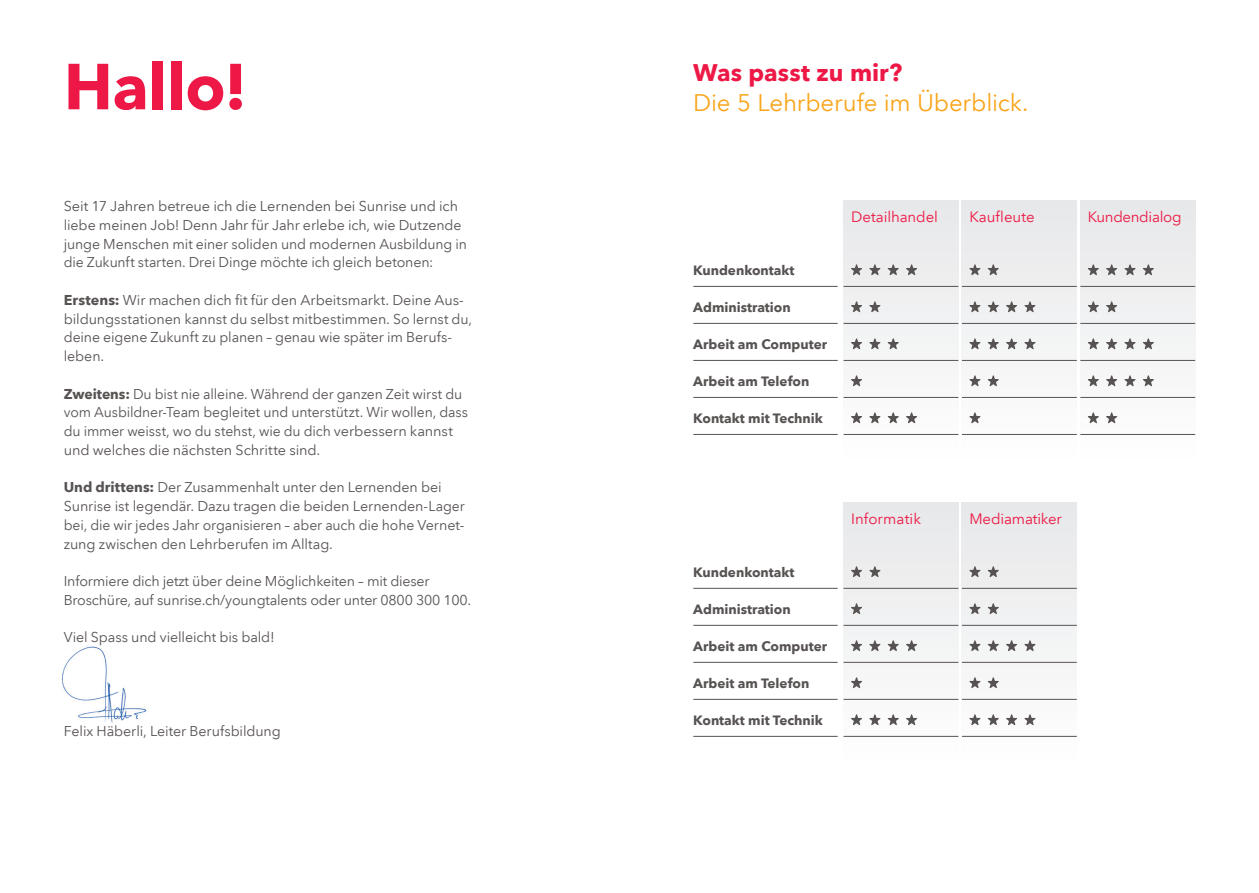
<style>
.page{position:relative;width:1259px;height:893px;background:#fff}
.page>*{position:absolute;margin:0;border:0;box-sizing:border-box;transform-origin:0 0}
.t1{font:700 64.35px "Avenir Next LT Pro";letter-spacing:-.01em;color:#ed1845}
.t2{font:24px "Avenir Next LT Pro";letter-spacing:-.01em;color:#f9a51b}
.t3{font:700 24px "Avenir Next LT Pro";color:#ed1845}
.t4{font:15px "Avenir Next LT Pro";letter-spacing:-.01em;color:#ed1845}
.t5{font:14.25px/18.8px "Avenir Next LT Pro";letter-spacing:-.01em;color:#575352}
.t6{font:700 13.5px "Avenir Next LT Pro";color:#575352}
.s1{font-weight:700}
</style>
<div class="page">
<img style="left:62px;top:646px;width:85px;height:77px">
<div style="left:1080px;top:200px;width:115px;height:266px;background:#f2f3f4"></div>
<hr style="left:1080px;top:286px;width:115px;height:1px;background:#575352">
<hr style="left:1080px;top:323px;width:115px;height:1px;background:#575352">
<hr style="left:1080px;top:360px;width:115px;height:1px;background:#575352">
<hr style="left:1080px;top:397px;width:115px;height:1px;background:#575352">
<hr style="left:1080px;top:434px;width:115px;height:1px;background:#575352">
<svg style="left:1087px;top:264px;width:11px;height:11px"></svg>
<svg style="left:1106px;top:264px;width:11px;height:11px"></svg>
<svg style="left:1124px;top:264px;width:11px;height:11px"></svg>
<svg style="left:1142px;top:264px;width:12px;height:11px"></svg>
<svg style="left:1087px;top:301px;width:11px;height:11px"></svg>
<svg style="left:1106px;top:301px;width:11px;height:11px"></svg>
<svg style="left:1087px;top:338px;width:11px;height:11px"></svg>
<svg style="left:1106px;top:338px;width:11px;height:11px"></svg>
<svg style="left:1124px;top:338px;width:11px;height:11px"></svg>
<svg style="left:1143px;top:338px;width:11px;height:11px"></svg>
<svg style="left:1088px;top:375px;width:10px;height:11px"></svg>
<svg style="left:1106px;top:375px;width:11px;height:11px"></svg>
<svg style="left:1124px;top:375px;width:11px;height:11px"></svg>
<svg style="left:1143px;top:375px;width:11px;height:11px"></svg>
<svg style="left:1088px;top:412px;width:10px;height:11px"></svg>
<svg style="left:1106px;top:412px;width:11px;height:11px"></svg>
<div style="left:962px;top:200px;width:114px;height:266px;background:#f2f3f4"></div>
<hr style="left:962px;top:286px;width:114px;height:1px;background:#575352">
<hr style="left:962px;top:323px;width:114px;height:1px;background:#575352">
<hr style="left:962px;top:360px;width:114px;height:1px;background:#575352">
<hr style="left:962px;top:397px;width:114px;height:1px;background:#575352">
<hr style="left:962px;top:434px;width:114px;height:1px;background:#575352">
<svg style="left:969px;top:264px;width:11px;height:11px"></svg>
<svg style="left:987px;top:264px;width:11px;height:11px"></svg>
<svg style="left:969px;top:301px;width:11px;height:11px"></svg>
<svg style="left:987px;top:301px;width:11px;height:11px"></svg>
<svg style="left:1006px;top:301px;width:11px;height:11px"></svg>
<svg style="left:1024px;top:301px;width:11px;height:11px"></svg>
<svg style="left:969px;top:338px;width:11px;height:11px"></svg>
<svg style="left:987px;top:338px;width:11px;height:11px"></svg>
<svg style="left:1006px;top:338px;width:11px;height:11px"></svg>
<svg style="left:1024px;top:338px;width:11px;height:11px"></svg>
<svg style="left:969px;top:375px;width:11px;height:11px"></svg>
<svg style="left:987px;top:375px;width:11px;height:11px"></svg>
<svg style="left:969px;top:412px;width:11px;height:11px"></svg>
<div style="left:843px;top:200px;width:115px;height:266px;background:#f2f3f4"></div>
<hr style="left:843px;top:286px;width:115px;height:1px;background:#575352">
<hr style="left:843px;top:323px;width:115px;height:1px;background:#575352">
<hr style="left:843px;top:360px;width:115px;height:1px;background:#575352">
<hr style="left:843px;top:397px;width:115px;height:1px;background:#575352">
<hr style="left:843px;top:434px;width:115px;height:1px;background:#575352">
<svg style="left:851px;top:264px;width:11px;height:11px"></svg>
<svg style="left:869px;top:264px;width:11px;height:11px"></svg>
<svg style="left:887px;top:264px;width:11px;height:11px"></svg>
<svg style="left:906px;top:264px;width:11px;height:11px"></svg>
<svg style="left:851px;top:301px;width:11px;height:11px"></svg>
<svg style="left:869px;top:301px;width:11px;height:11px"></svg>
<svg style="left:851px;top:338px;width:11px;height:11px"></svg>
<svg style="left:869px;top:338px;width:11px;height:11px"></svg>
<svg style="left:887px;top:338px;width:11px;height:11px"></svg>
<svg style="left:851px;top:375px;width:11px;height:11px"></svg>
<svg style="left:851px;top:412px;width:11px;height:11px"></svg>
<svg style="left:869px;top:412px;width:11px;height:11px"></svg>
<svg style="left:887px;top:412px;width:11px;height:11px"></svg>
<svg style="left:906px;top:412px;width:11px;height:11px"></svg>
<hr style="left:693px;top:286px;width:144px;height:1px;background:#575352">
<hr style="left:693px;top:323px;width:144px;height:1px;background:#575352">
<hr style="left:693px;top:360px;width:144px;height:1px;background:#575352">
<hr style="left:693px;top:397px;width:144px;height:1px;background:#575352">
<hr style="left:693px;top:434px;width:144px;height:1px;background:#575352">
<div style="left:843px;top:502px;width:115px;height:266px;background:#f2f3f4"></div>
<hr style="left:843px;top:588px;width:115px;height:1px;background:#575352">
<hr style="left:843px;top:625px;width:115px;height:1px;background:#575352">
<hr style="left:843px;top:662px;width:115px;height:1px;background:#575352">
<hr style="left:843px;top:699px;width:115px;height:1px;background:#575352">
<hr style="left:843px;top:736px;width:115px;height:1px;background:#575352">
<svg style="left:851px;top:566px;width:11px;height:11px"></svg>
<svg style="left:869px;top:566px;width:11px;height:11px"></svg>
<svg style="left:851px;top:603px;width:11px;height:11px"></svg>
<svg style="left:851px;top:640px;width:11px;height:11px"></svg>
<svg style="left:869px;top:640px;width:11px;height:11px"></svg>
<svg style="left:887px;top:640px;width:11px;height:11px"></svg>
<svg style="left:906px;top:640px;width:11px;height:11px"></svg>
<svg style="left:851px;top:677px;width:11px;height:11px"></svg>
<svg style="left:851px;top:714px;width:11px;height:11px"></svg>
<svg style="left:869px;top:714px;width:11px;height:11px"></svg>
<svg style="left:887px;top:714px;width:11px;height:11px"></svg>
<svg style="left:906px;top:714px;width:11px;height:11px"></svg>
<div style="left:962px;top:502px;width:114px;height:266px;background:#f2f3f4"></div>
<hr style="left:962px;top:588px;width:114px;height:1px;background:#575352">
<hr style="left:962px;top:625px;width:114px;height:1px;background:#575352">
<hr style="left:962px;top:662px;width:114px;height:1px;background:#575352">
<hr style="left:962px;top:699px;width:114px;height:1px;background:#575352">
<hr style="left:962px;top:736px;width:114px;height:1px;background:#575352">
<svg style="left:969px;top:566px;width:11px;height:11px"></svg>
<svg style="left:987px;top:566px;width:11px;height:11px"></svg>
<svg style="left:969px;top:603px;width:11px;height:11px"></svg>
<svg style="left:987px;top:603px;width:11px;height:11px"></svg>
<svg style="left:969px;top:640px;width:11px;height:11px"></svg>
<svg style="left:987px;top:640px;width:11px;height:11px"></svg>
<svg style="left:1006px;top:640px;width:11px;height:11px"></svg>
<svg style="left:1024px;top:640px;width:11px;height:11px"></svg>
<svg style="left:969px;top:677px;width:11px;height:11px"></svg>
<svg style="left:987px;top:677px;width:11px;height:11px"></svg>
<svg style="left:969px;top:714px;width:11px;height:11px"></svg>
<svg style="left:987px;top:714px;width:11px;height:11px"></svg>
<svg style="left:1006px;top:714px;width:11px;height:11px"></svg>
<svg style="left:1024px;top:714px;width:11px;height:11px"></svg>
<hr style="left:693px;top:588px;width:144px;height:1px;background:#575352">
<hr style="left:693px;top:625px;width:144px;height:1px;background:#575352">
<hr style="left:693px;top:662px;width:144px;height:1px;background:#575352">
<hr style="left:693px;top:699px;width:144px;height:1px;background:#575352">
<hr style="left:693px;top:736px;width:144px;height:1px;background:#575352">
<h1 class="t1" style="left:64px;top:47px;width:185px">Hallo!</h1>
<p class="t5" style="left:64px;top:197px;width:404px">Seit 17 Jahren betreue ich die Lernenden bei Sunrise und ich liebe meinen Job! Denn Jahr für Jahr erlebe ich, wie Dutzende junge Menschen mit einer soliden und modernen Ausbildung in die Zukunft starten. Drei Dinge möchte ich gleich betonen:</p>
<p class="t5" style="left:64px;top:290px;width:410px"><span class="s1">Erstens:</span> Wir machen dich fit für den Arbeitsmarkt. Deine Aus&shy;bildungsstationen kannst du selbst mitbestimmen. So lernst du, deine eigene Zukunft zu planen – genau wie später im Berufs&shy;leben.</p>
<p class="t5" style="left:64px;top:384px;width:406px"><span class="s1">Zweitens:</span> Du bist nie alleine. Während der ganzen Zeit wirst du vom Ausbildner-Team begleitet und unterstützt. Wir wollen, dass du immer weisst, wo du stehst, wie du dich verbessern kannst und welches die nächsten Schritte sind.</p>
<p class="t5" style="left:64px;top:478px;width:402px"><span class="s1">Und drittens:</span> Der Zusammenhalt unter den Lernenden bei Sunrise ist legendär. Dazu tragen die beiden Lernenden-Lager bei, die wir jedes Jahr organisieren – aber auch die hohe Vernet&shy;zung zwischen den Lehrberufen im Alltag.</p>
<p class="t5" style="left:64px;top:572px;width:409px">Informiere dich jetzt über deine Möglichkeiten – mit dieser<br>Broschüre, auf sunrise.ch/youngtalents oder unter 0800 300 100.</p>
<p class="t5" style="left:64px;top:628px;width:212px">Viel Spass und vielleicht bis bald!</p>
<p class="t5" style="left:64px;top:722px;width:218px">Felix Häberli, Leiter Berufsbildung</p>
<h2 class="t3" style="left:693px;top:58px;width:210px">Was passt zu mir?</h2>
<h2 class="t2" style="left:693px;top:88px;width:336px">Die 5 Lehrberufe im Überblick.</h2>
<p class="t6" style="left:693px;top:262px;width:103px">Kundenkontakt</p>
<p class="t6" style="left:693px;top:299px;width:99px">Administration</p>
<p class="t6" style="left:693px;top:336px;width:135px">Arbeit am Computer</p>
<p class="t6" style="left:693px;top:373px;width:118px">Arbeit am Telefon</p>
<p class="t6" style="left:693px;top:410px;width:131px">Kontakt mit Technik</p>
<p class="t4" style="left:851px;top:207px;width:88px">Detailhandel</p>
<p class="t4" style="left:969px;top:207px;width:67px">Kaufleute</p>
<p class="t4" style="left:1087px;top:207px;width:95px">Kundendialog</p>
<p class="t6" style="left:693px;top:564px;width:103px">Kundenkontakt</p>
<p class="t6" style="left:693px;top:601px;width:99px">Administration</p>
<p class="t6" style="left:693px;top:638px;width:135px">Arbeit am Computer</p>
<p class="t6" style="left:693px;top:675px;width:118px">Arbeit am Telefon</p>
<p class="t6" style="left:693px;top:712px;width:131px">Kontakt mit Technik</p>
<p class="t4" style="left:851px;top:509px;width:71px">Informatik</p>
<p class="t4" style="left:969px;top:509px;width:94px">Mediamatiker</p>
</div>
